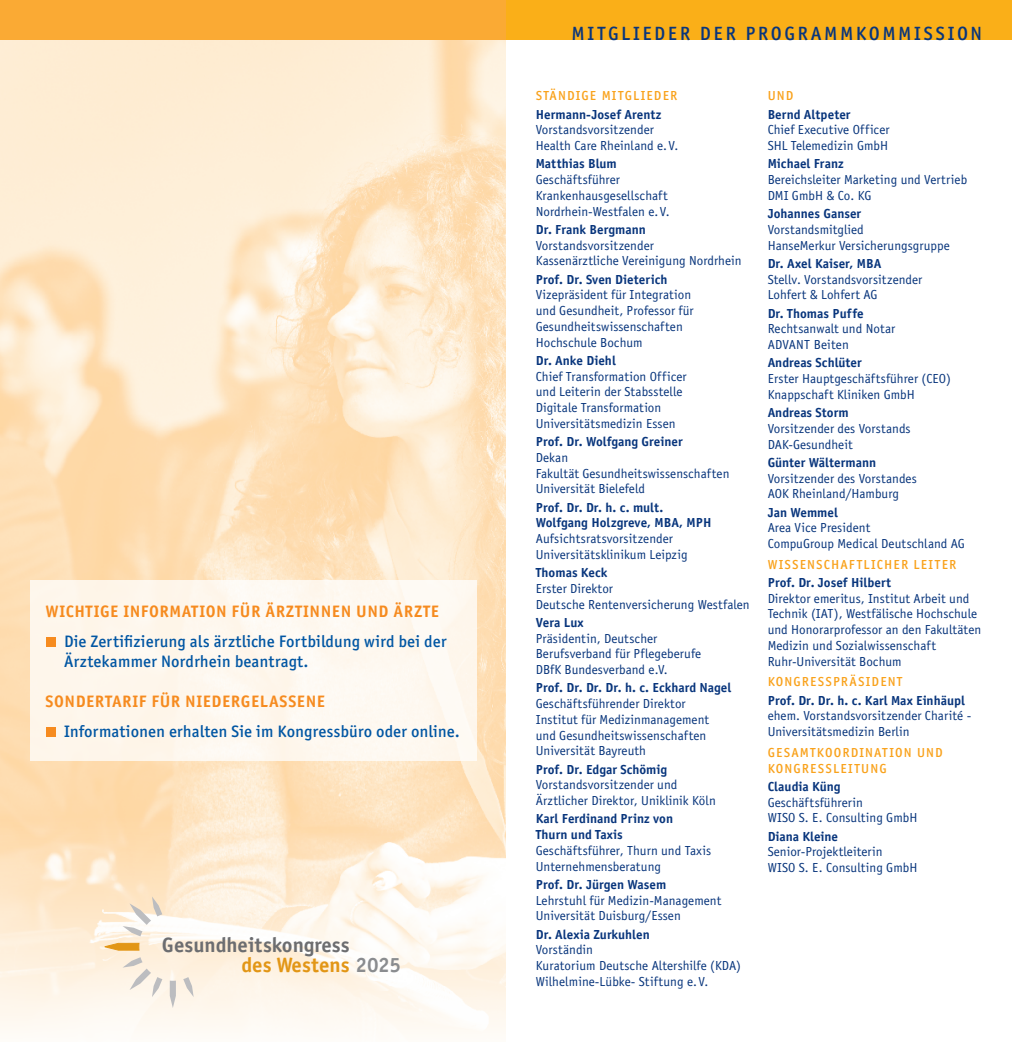
<style>
.page{position:relative;width:1012px;height:1042px;background:#fff}
.page>*{position:absolute;margin:0;border:0;box-sizing:border-box;transform-origin:0 0}
.t1{font:20.82px/20.8px "Officina Sans Bold ITC";color:#6c6d70}
.t2{font:19.25px "Officina Sans Medium ITC";letter-spacing:.13em;color:#08357c}
.t3{font:16.62px/20.1px "Officina Sans Medium ITC";color:#0156a3}
.t4{font:16.62px "Officina Sans Bold ITC";letter-spacing:.03em;color:#f68b1f}
.t5{font:13.12px/15.8px "Officina Sans ITC";color:#08357c}
.t6{font:13.12px/15.8px "Officina Sans Bold ITC";color:#08357c}
.t7{font:13.12px/15.8px "Officina Sans Medium ITC";letter-spacing:.085em;color:#f9a21c}
.s1{color:#e29616}
.s2{color:#8a8c8f}
</style>
<div class="page">
<img style="left:0;top:40px;width:506px;height:993px">
<div style="left:0;top:0;width:521px;height:40px;background:#faaa34"></div>
<div style="left:506px;top:0;width:506px;height:40px;background:#faaf18"></div>
<svg style="left:123px;top:897px;width:39px;height:39px"></svg>
<svg style="left:104px;top:943px;width:35px;height:7px"></svg>
<svg style="left:123px;top:957px;width:39px;height:40px"></svg>
<svg style="left:170px;top:980px;width:6px;height:27px"></svg>
<svg style="left:183px;top:977px;width:11px;height:20px"></svg>
<div style="left:30px;top:580px;width:446px;height:181px;background:#fef7ee"></div>
<div style="left:46px;top:637px;width:10px;height:10px;background:#f68b1f"></div>
<div style="left:46px;top:727px;width:10px;height:10px;background:#f68b1f"></div>
<p class="t4" style="left:46px;top:600px;width:395px">WICHTIGE INFORMATION FÜR ÄRZTINNEN UND ÄRZTE</p>
<p class="t3" style="left:64px;top:630px;width:384px">Die Zertifizierung als ärztliche Fortbildung wird bei der<br>Ärztekammer Nordrhein beantragt.</p>
<p class="t4" style="left:46px;top:690px;width:281px">SONDERTARIF FÜR NIEDERGELASSENE</p>
<p class="t3" style="left:64px;top:721px;width:397px">Informationen erhalten Sie im Kongressbüro oder online.</p>
<h1 class="t1" style="left:241px;top:933px;width:161px;text-indent:-79px">Gesundheitskongress<br><span class="s1">des Westens</span> <span class="s2">2025</span></h1>
<h2 class="t2" style="left:572px;top:20px;width:412px">MITGLIEDER DER PROGRAMMKOMMISSION</h2>
<p class="t7" style="left:536px;top:87px;width:143px">STÄNDIGE MITGLIEDER</p>
<p class="t6" style="left:536px;top:106px;width:127px">Hermann-Josef Arentz</p>
<p class="t5" style="left:536px;top:122px;width:144px">Vorstandsvorsitzender<br>Health Care Rheinland e. V.</p>
<p class="t6" style="left:536px;top:155px;width:83px">Matthias Blum</p>
<p class="t5" style="left:536px;top:171px;width:135px">Geschäftsführer<br>Krankenhausgesellschaft<br>Nordrhein-Westfalen e. V.</p>
<p class="t6" style="left:536px;top:221px;width:111px">Dr. Frank Bergmann</p>
<p class="t5" style="left:536px;top:237px;width:207px">Vorstandsvorsitzender<br>Kassenärztliche Vereinigung Nordrhein</p>
<p class="t6" style="left:536px;top:271px;width:133px">Prof. Dr. Sven Dieterich</p>
<p class="t5" style="left:536px;top:286px;width:159px">Vizepräsident für Integration und Gesundheit, Professor für<br>Gesundheitswissenschaften<br>Hochschule Bochum</p>
<p class="t6" style="left:536px;top:352px;width:82px">Dr. Anke Diehl</p>
<p class="t5" style="left:536px;top:368px;width:152px">Chief Transformation Officer und Leiterin der Stabsstelle<br>Digitale Transformation<br>Universitätsmedizin Essen</p>
<p class="t6" style="left:536px;top:433px;width:148px">Prof. Dr. Wolfgang Greiner</p>
<p class="t5" style="left:536px;top:449px;width:195px">Dekan<br>Fakultät Gesundheitswissenschaften<br>Universität Bielefeld</p>
<p class="t6" style="left:536px;top:499px;width:177px">Prof. Dr. Dr. h. c. mult.<br>Wolfgang Holzgreve, MBA, MPH</p>
<p class="t5" style="left:536px;top:530px;width:153px">Aufsichtsratsvorsitzender<br>Universitätsklinikum Leipzig</p>
<p class="t6" style="left:536px;top:564px;width:73px">Thomas Keck</p>
<p class="t5" style="left:536px;top:580px;width:216px">Erster Direktor<br>Deutsche Rentenversicherung Westfalen</p>
<p class="t6" style="left:536px;top:614px;width:49px">Vera Lux</p>
<p class="t5" style="left:536px;top:630px;width:167px">Präsidentin, Deutscher<br>Berufsverband für Pflegeberufe<br>DBfK Bundesverband e.V.</p>
<p class="t6" style="left:536px;top:679px;width:197px">Prof. Dr. Dr. Dr. h. c. Eckhard Nagel</p>
<p class="t5" style="left:536px;top:695px;width:175px">Geschäftsführender Direktor<br>Institut für Medizinmanagement und Gesundheitswissenschaften<br>Universität Bayreuth</p>
<p class="t6" style="left:536px;top:760px;width:133px">Prof. Dr. Edgar Schömig</p>
<p class="t5" style="left:536px;top:776px;width:182px">Vorstandsvorsitzender und<br>Ärztlicher Direktor, Uniklinik Köln</p>
<p class="t6" style="left:536px;top:810px;width:139px">Karl Ferdinand Prinz von<br>Thurn und Taxis</p>
<p class="t5" style="left:536px;top:842px;width:177px">Geschäftsführer, Thurn und Taxis<br>Unternehmensberatung</p>
<p class="t6" style="left:536px;top:876px;width:132px">Prof. Dr. Jürgen Wasem</p>
<p class="t5" style="left:536px;top:892px;width:187px">Lehrstuhl für Medizin-Management<br>Universität Duisburg/Essen</p>
<p class="t6" style="left:536px;top:925px;width:116px">Dr. Alexia Zurkuhlen</p>
<p class="t5" style="left:536px;top:941px;width:207px">Vorständin<br>Kuratorium Deutsche Altershilfe (KDA)<br>Wilhelmine-Lübke- Stiftung e. V.</p>
<p class="t7" style="left:768px;top:87px;width:27px">UND</p>
<p class="t6" style="left:768px;top:106px;width:84px">Bernd Altpeter</p>
<p class="t5" style="left:768px;top:122px;width:123px">Chief Executive Officer<br>SHL Telemedizin GmbH</p>
<p class="t6" style="left:768px;top:155px;width:78px">Michael Franz</p>
<p class="t5" style="left:768px;top:171px;width:201px">Bereichsleiter Marketing und Vertrieb<br>DMI GmbH &amp; Co. KG</p>
<p class="t6" style="left:768px;top:205px;width:95px">Johannes Ganser</p>
<p class="t5" style="left:768px;top:221px;width:184px">Vorstandsmitglied<br>HanseMerkur Versicherungsgruppe</p>
<p class="t6" style="left:768px;top:255px;width:115px">Dr. Axel Kaiser, MBA</p>
<p class="t5" style="left:768px;top:271px;width:156px">Stellv. Vorstandsvorsitzender<br>Lohfert &amp; Lohfert AG</p>
<p class="t6" style="left:768px;top:305px;width:98px">Dr. Thomas Puffe</p>
<p class="t5" style="left:768px;top:320px;width:129px">Rechtsanwalt und Notar<br>ADVANT Beiten</p>
<p class="t6" style="left:768px;top:354px;width:96px">Andreas Schlüter</p>
<p class="t5" style="left:768px;top:370px;width:185px">Erster Hauptgeschäftsführer (CEO)<br>Knappschaft Kliniken GmbH</p>
<p class="t6" style="left:768px;top:404px;width:83px">Andreas Storm</p>
<p class="t5" style="left:768px;top:420px;width:144px">Vorsitzender des Vorstands<br>DAK-Gesundheit</p>
<p class="t6" style="left:768px;top:454px;width:110px">Günter Wältermann</p>
<p class="t5" style="left:768px;top:470px;width:151px">Vorsitzender des Vorstandes<br>AOK Rheinland/Hamburg</p>
<p class="t6" style="left:768px;top:504px;width:72px">Jan Wemmel</p>
<p class="t5" style="left:768px;top:519px;width:199px">Area Vice President<br>CompuGroup Medical Deutschland AG</p>
<p class="t7" style="left:768px;top:556px;width:190px">WISSENSCHAFTLICHER LEITER</p>
<p class="t6" style="left:768px;top:574px;width:125px">Prof. Dr. Josef Hilbert</p>
<p class="t5" style="left:768px;top:590px;width:215px">Direktor emeritus, Institut Arbeit und Technik (IAT), Westfälische Hochschule und Honorarprofessor an den Fakultäten Medizin und Sozialwissenschaft Ruhr-Universität Bochum</p>
<p class="t7" style="left:768px;top:673px;width:136px">KONGRESSPRÄSIDENT</p>
<p class="t6" style="left:768px;top:692px;width:199px">Prof. Dr. Dr. h. c. Karl Max Einhäupl</p>
<p class="t5" style="left:768px;top:707px;width:205px">ehem. Vorstandsvorsitzender Charité -<br>Universitätsmedizin Berlin</p>
<p class="t7" style="left:768px;top:744px;width:177px">GESAMTKOORDINATION UND<br>KONGRESSLEITUNG</p>
<p class="t6" style="left:768px;top:778px;width:74px">Claudia Küng</p>
<p class="t5" style="left:768px;top:794px;width:151px">Geschäftsführerin<br>WISO S. E. Consulting GmbH</p>
<p class="t6" style="left:768px;top:828px;width:72px">Diana Kleine</p>
<p class="t5" style="left:768px;top:843px;width:151px">Senior-Projektleiterin<br>WISO S. E. Consulting GmbH</p>
</div>
